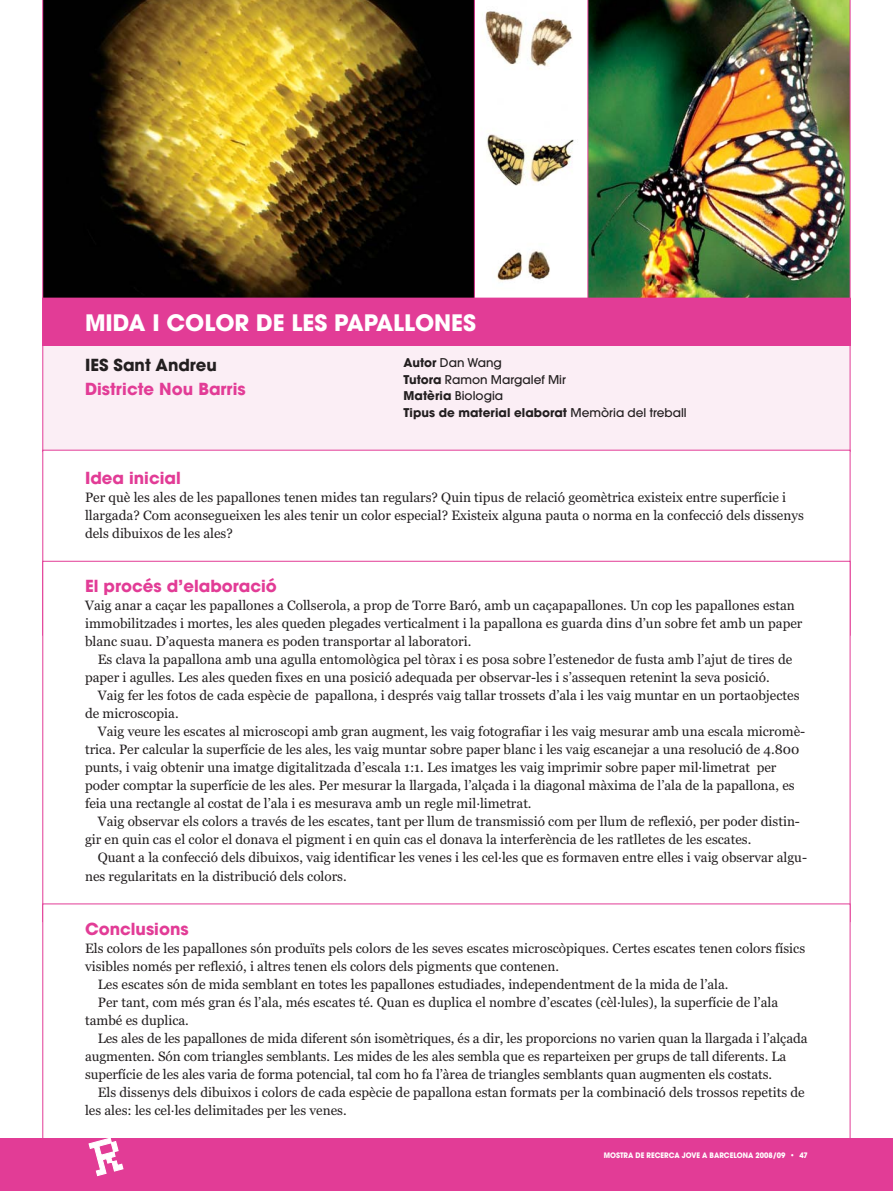
<style>
.page{position:relative;width:893px;height:1191px;background:#fff}
.page>*{position:absolute;margin:0;border:0;box-sizing:border-box;transform-origin:0 0}
.t1{font:700 22.5px "Avant Garde";color:#fff}
.t2{font:700 16.5px "Avant Garde";color:#e23c96}
.t3{font:700 16.5px "Avant Garde";color:#231f20}
.t4{font:13.5px/18px "Georgia";color:#231f20}
.t5{font:500 12px/16.5px "Avant Garde";color:#231f20}
.t6{font:700 7.5px "Avant Garde";color:#fff;scale:.93 1}
.s1{font-weight:700}
</style>
<div class="page">
<img style="left:588px;top:0;width:262px;height:298px">
<svg style="left:475px;top:0;width:113px;height:298px"></svg>
<svg style="left:42px;top:0;width:433px;height:298px;background:#564516"></svg>
<div style="left:43px;top:298px;width:807px;height:153px;background:#fbeef5"></div>
<div style="left:42px;top:298px;width:808px;height:47px;background:#e23c96"></div>
<div style="left:0;top:1138px;width:893px;height:52px;background:#e23c96"></div>
<h1 class="t1" style="left:85px;top:314px;width:392px">MIDA I COLOR DE LES PAPALLONES</h1>
<p class="t3" style="left:85px;top:358px;width:133px">IES Sant Andreu</p>
<p class="t2" style="left:85px;top:382px;width:162px">Districte Nou Barris</p>
<p class="t5" style="left:404px;top:356px;width:285px"><span class="s1">Autor</span> Dan Wang<br><span class="s1">Tutora</span> Ramon Margalef Mir<br><span class="s1">Matèria</span> Biologia<br><span class="s1">Tipus de material elaborat</span> Memòria del treball</p>
<p class="t2" style="left:85px;top:472px;width:97px">Idea inicial</p>
<p class="t4" style="left:85px;top:490px;width:720px">Per què les ales de les papallones tenen mides tan regulars? Quin tipus de relació geomètrica existeix entre superfície i llargada? Com aconsegueixen les ales tenir un color especial? Existeix alguna pauta o norma en la confecció dels dissenys dels dibuixos de les ales?</p>
<p class="t2" style="left:85px;top:580px;width:193px">El procés d’elaboració</p>
<p class="t4" style="left:85px;top:598px;width:719px">Vaig anar a caçar les papallones a Collserola, a prop de Torre Baró, amb un caçapapallones. Un cop les papallones estan immobilitzades i mortes, les ales queden plegades verticalment i la papallona es guarda dins d’un sobre fet amb un paper blanc suau. D’aquesta manera es poden transportar al laboratori.</p>
<p class="t4" style="left:85px;top:652px;width:709px;text-indent:13px">Es clava la papallona amb una agulla entomològica pel tòrax i es posa sobre l’estenedor de fusta amb l’ajut de tires de paper i agulles. Les ales queden fixes en una posició adequada per observar-les i s’assequen retenint la seva posició.</p>
<p class="t4" style="left:85px;top:688px;width:716px;text-indent:13px">Vaig fer les fotos de cada espècie de papallona, i després vaig tallar trossets d’ala i les vaig muntar en un portaobjectes de microscopia.</p>
<p class="t4" style="left:85px;top:724px;width:722px;text-indent:13px">Vaig veure les escates al microscopi amb gran augment, les vaig fotografiar i les vaig mesurar amb una escala micromè&shy;trica. Per calcular la superfície de les ales, les vaig muntar sobre paper blanc i les vaig escanejar a una resolució de 4.800 punts, i vaig obtenir una imatge digitalitzada d’escala 1:1. Les imatges les vaig imprimir sobre paper mil·limetrat per poder comptar la superfície de les ales. Per mesurar la llargada, l’alçada i la diagonal màxima de l’ala de la papallona, es feia una rectangle al costat de l’ala i es mesurava amb un regle mil·limetrat.</p>
<p class="t4" style="left:85px;top:814px;width:716px;text-indent:13px">Vaig observar els colors a través de les escates, tant per llum de transmissió com per llum de reflexió, per poder distin&shy;gir en quin cas el color el donava el pigment i en quin cas el donava la interferència de les ratlletes de les escates.</p>
<p class="t4" style="left:85px;top:850px;width:724px;text-indent:13px">Quant a la confecció dels dibuixos, vaig identificar les venes i les cel·les que es formaven entre elles i vaig observar algu&shy;nes regularitats en la distribució dels colors.</p>
<p class="t2" style="left:85px;top:922px;width:105px">Conclusions</p>
<p class="t4" style="left:85px;top:940px;width:722px">Els colors de les papallones són produïts pels colors de les seves escates microscòpiques. Certes escates tenen colors físics</p>
<p class="t4" style="left:85px;top:958px;width:475px">visibles només per reflexió, i altres tenen els colors dels pigments que contenen.</p>
<p class="t4" style="left:98px;top:976px;width:632px">Les escates són de mida semblant en totes les papallones estudiades, independentment de la mida de l’ala.</p>
<p class="t4" style="left:98px;top:994px;width:682px">Per tant, com més gran és l’ala, més escates té. Quan es duplica el nombre d’escates (cèl·lules), la superfície de l’ala</p>
<p class="t4" style="left:85px;top:1012px;width:105px">també es duplica.</p>
<p class="t4" style="left:98px;top:1030px;width:711px">Les ales de les papallones de mida diferent són isomètriques, és a dir, les proporcions no varien quan la llargada i l’alçada</p>
<p class="t4" style="left:85px;top:1048px;width:703px">augmenten. Són com triangles semblants. Les mides de les ales sembla que es reparteixen per grups de tall diferents. La</p>
<p class="t4" style="left:85px;top:1066px;width:689px">superfície de les ales varia de forma potencial, tal com ho fa l’àrea de triangles semblants quan augmenten els costats.</p>
<p class="t4" style="left:98px;top:1084px;width:708px">Els dissenys dels dibuixos i colors de cada espècie de papallona estan formats per la combinació dels trossos repetits de</p>
<p class="t4" style="left:85px;top:1102px;width:263px">les ales: les cel·les delimitades per les venes.</p>
<p class="t6" style="left:604px;top:1152px;width:221px">MOSTRA DE RECERCA JOVE A BARCELONA 2008/09 • 47</p>
</div>
